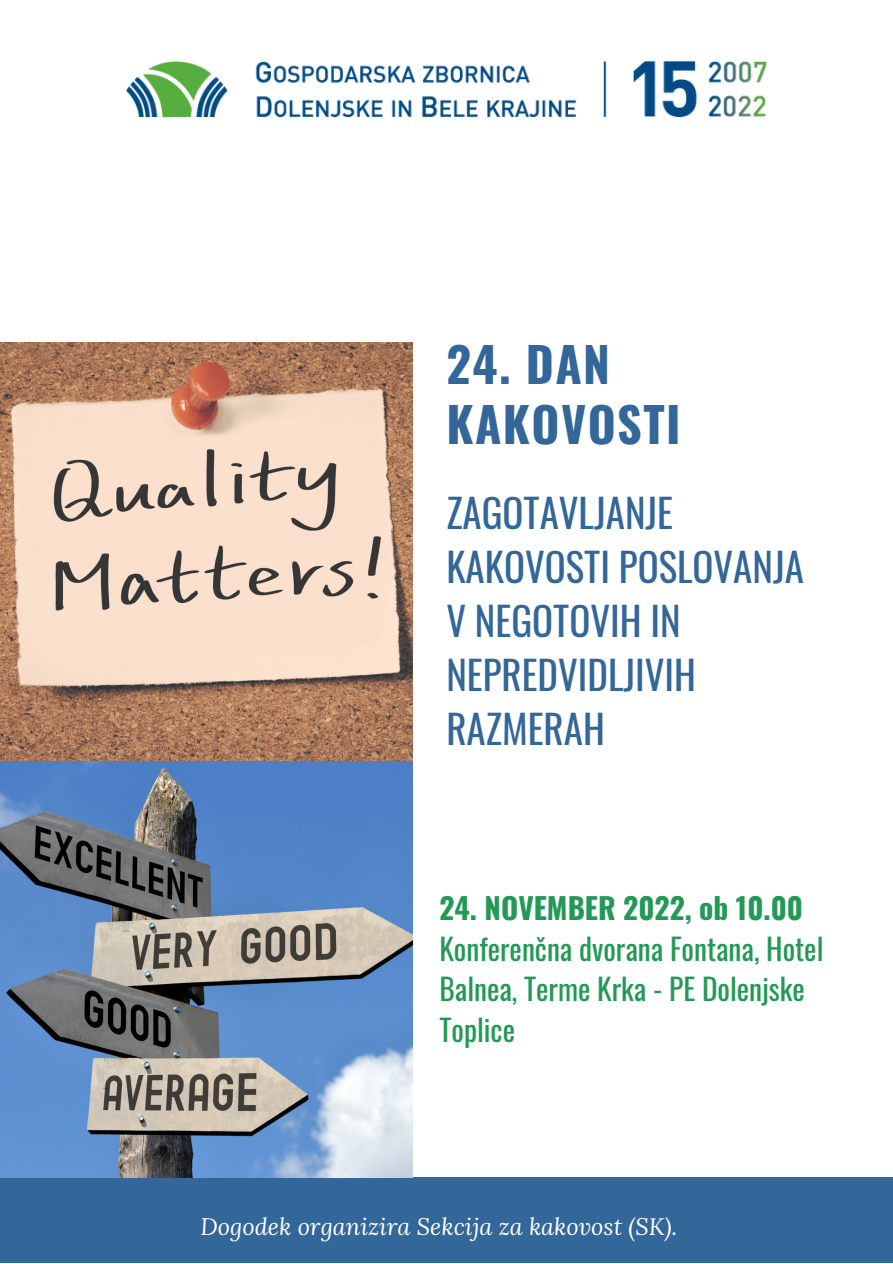
<style>
.page{position:relative;width:893px;height:1264px;background:#fff}
.page>*{position:absolute;margin:0;border:0;box-sizing:border-box;transform-origin:0 0}
.t1{font:700 48px/59.6px "Oswald";letter-spacing:.03em;color:#369}
.t2{font:39px/54px "Oswald";color:#369}
.t3{font:29.4px/40.5px "Oswald";color:#295}
.t4{font:700 29.4px "Oswald";color:#295}
.t5{font:italic 23.7px "Lora";color:#fff}
</style>
<div class="page">
<div style="left:0;top:1177px;width:892px;height:85px;background:#369"></div>
<img style="left:127px;top:62px;width:639px;height:55px">
<img style="left:0;top:343px;width:413px;height:834px">
<p class="t1" style="left:446px;top:333px;width:236px">24. DAN<br>KAKOVOSTI</p>
<p class="t2" style="left:446px;top:484px;width:359px">ZAGOTAVLJANJE<br>KAKOVOSTI POSLOVANJA<br>V NEGOTOVIH IN<br>NEPREDVIDLJIVIH<br>RAZMERAH</p>
<p class="t4" style="left:439px;top:885px;width:365px">24. NOVEMBER 2022, ob 10.00</p>
<p class="t3" style="left:439px;top:927px;width:385px">Konferenčna dvorana Fontana, Hotel<br>Balnea, Terme Krka - PE Dolenjske<br>Toplice</p>
<p class="t5" style="left:200px;top:1210px;width:478px">Dogodek organizira Sekcija za kakovost (SK).</p>
</div>
